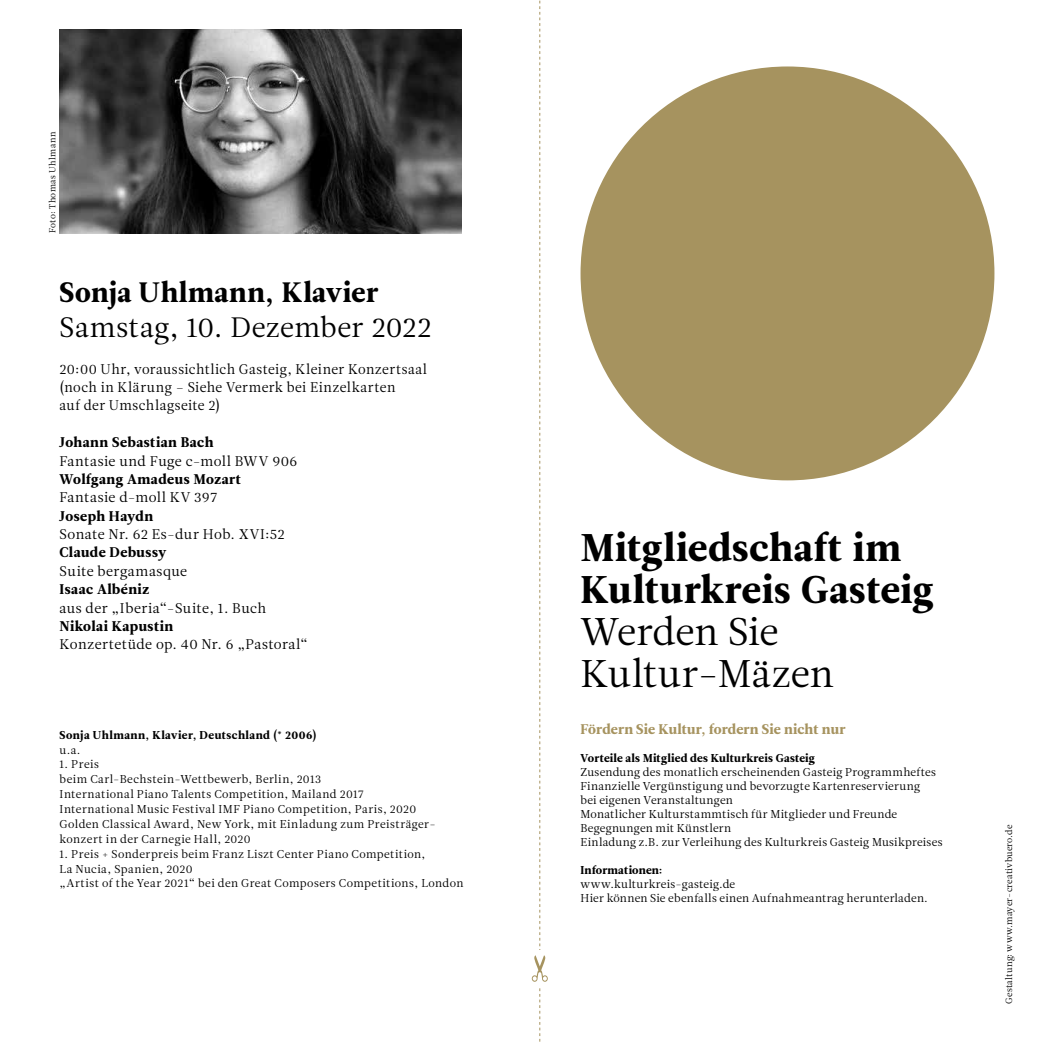
<style>
.page{position:relative;width:1042px;height:1042px;background:#fff}
.page>*{position:absolute;margin:0;border:0;box-sizing:border-box;transform-origin:0 0}
.t1{font:38.5px/42px "Leitura News Roman 4";letter-spacing:.02em;color:#000}
.t2{font:38.5px/42px "Leitura News Roman 1";color:#000}
.t3{font:28px "Leitura News Roman 1";letter-spacing:.02em;color:#000}
.t4{font:28px "Leitura News Roman 4";letter-spacing:.02em;color:#000}
.t5{font:14px/18.4px "Leitura News Roman 1";letter-spacing:.03em;color:#000}
.t6{font:14px "Leitura News Roman 4";letter-spacing:.035em;color:#000}
.t7{font:14px "Leitura News Roman 4";letter-spacing:.01em;color:#a6935f}
.t8{font:11.38px/14.9px "Leitura News Roman 1";letter-spacing:.03em;color:#000}
.t9{font:11.38px "Leitura News Roman 4";letter-spacing:.025em;color:#000}
.t10{font:9.1px "Leitura News Roman 1";letter-spacing:.02em;color:#000}
.t11{font:8.75px "Leitura News Roman 1";letter-spacing:.05em;color:#000}
</style>
<div class="page">
<img style="left:60px;top:30px;width:401px;height:203px">
<svg style="left:532px;top:0;width:16px;height:1042px"></svg>
<div style="left:580px;top:66px;width:414px;height:414px;background:#a6935f;border-radius:50%"></div>
<p class="t11" style="left:47px;top:233px;width:103px;rotate:-90deg">Foto: Thomas Uhlmann</p>
<h2 class="t4" style="left:60px;top:275px;width:320px">Sonja Uhlmann, Klavier</h2>
<h2 class="t3" style="left:60px;top:311px;width:373px">Samstag, 10. Dezember 2022</h2>
<p class="t5" style="left:60px;top:360px;width:369px">20:00 Uhr, voraussichtlich Gasteig, Kleiner Konzertsaal (noch in Klärung – Siehe Vermerk bei Einzelkarten<br>auf der Umschlagseite 2)</p>
<p class="t6" style="left:60px;top:434px;width:155px">Johann Sebastian Bach</p>
<p class="t5" style="left:60px;top:452px;width:239px">Fantasie und Fuge c-moll BWV 906</p>
<p class="t6" style="left:60px;top:471px;width:183px">Wolfgang Amadeus Mozart</p>
<p class="t5" style="left:60px;top:488px;width:159px">Fantasie d-moll KV 397</p>
<p class="t6" style="left:60px;top:507px;width:95px">Joseph Haydn</p>
<p class="t5" style="left:60px;top:525px;width:226px">Sonate Nr. 62 Es-dur Hob. XVI:52</p>
<p class="t6" style="left:60px;top:544px;width:108px">Claude Debussy</p>
<p class="t5" style="left:60px;top:562px;width:129px">Suite bergamasque</p>
<p class="t6" style="left:60px;top:581px;width:91px">Isaac Albéniz</p>
<p class="t5" style="left:60px;top:599px;width:208px">aus der „Iberia“-Suite, 1. Buch</p>
<p class="t6" style="left:60px;top:618px;width:115px">Nikolai Kapustin</p>
<p class="t5" style="left:60px;top:635px;width:250px">Konzertetüde op. 40 Nr. 6 „Pastoral“</p>
<p class="t9" style="left:60px;top:728px;width:259px">Sonja Uhlmann, Klavier, Deutschland (* 2006)</p>
<p class="t8" style="left:60px;top:742px;width:23px">u.a.</p>
<p class="t8" style="left:60px;top:757px;width:375px">1. Preis<br>beim Carl-Bechstein-Wettbewerb, Berlin, 2013<br>International Piano Talents Competition, Mailand 2017<br>International Music Festival IMF Piano Competition, Paris, 2020<br>Golden Classical Award, New York, mit Einladung zum Preisträger&shy;konzert in der Carnegie Hall, 2020</p>
<p class="t8" style="left:60px;top:846px;width:405px">1. Preis + Sonderpreis beim Franz Liszt Center Piano Competition,<br>La Nucia, Spanien, 2020<br>„Artist of the Year 2021“ bei den Great Composers Competitions, London</p>
<h1 class="t1" style="left:580px;top:527px;width:354px">Mitgliedschaft im<br>Kulturkreis Gasteig</h1>
<h1 class="t2" style="left:580px;top:612px;width:255px">Werden Sie<br>Kultur-Mäzen</h1>
<p class="t7" style="left:580px;top:720px;width:266px">Fördern Sie Kultur, fordern Sie nicht nur</p>
<p class="t9" style="left:580px;top:751px;width:236px">Vorteile als Mitglied des Kulturkreis Gasteig</p>
<p class="t8" style="left:580px;top:765px;width:364px;line-height:14px">Zusendung des monatlich erscheinenden Gasteig Programmheftes Finanzielle Vergünstigung und bevorzugte Kartenreservierung<br>bei eigenen Veranstaltungen<br>Monatlicher Kulturstammtisch für Mitglieder und Freunde Begegnungen mit Künstlern<br>Einladung z.B. zur Verleihung des Kulturkreis Gasteig Musikpreises</p>
<p class="t9" style="left:580px;top:863px;width:84px">Informationen:</p>
<p class="t8" style="left:580px;top:877px;width:349px;line-height:14px">www.kulturkreis-gasteig.de<br>Hier können Sie ebenfalls einen Aufnahmeantrag herunterladen.</p>
<p class="t10" style="left:1004px;top:1004px;width:181px;rotate:-90deg">Gestaltung: www.mayer-creativbuero.de</p>
</div>
